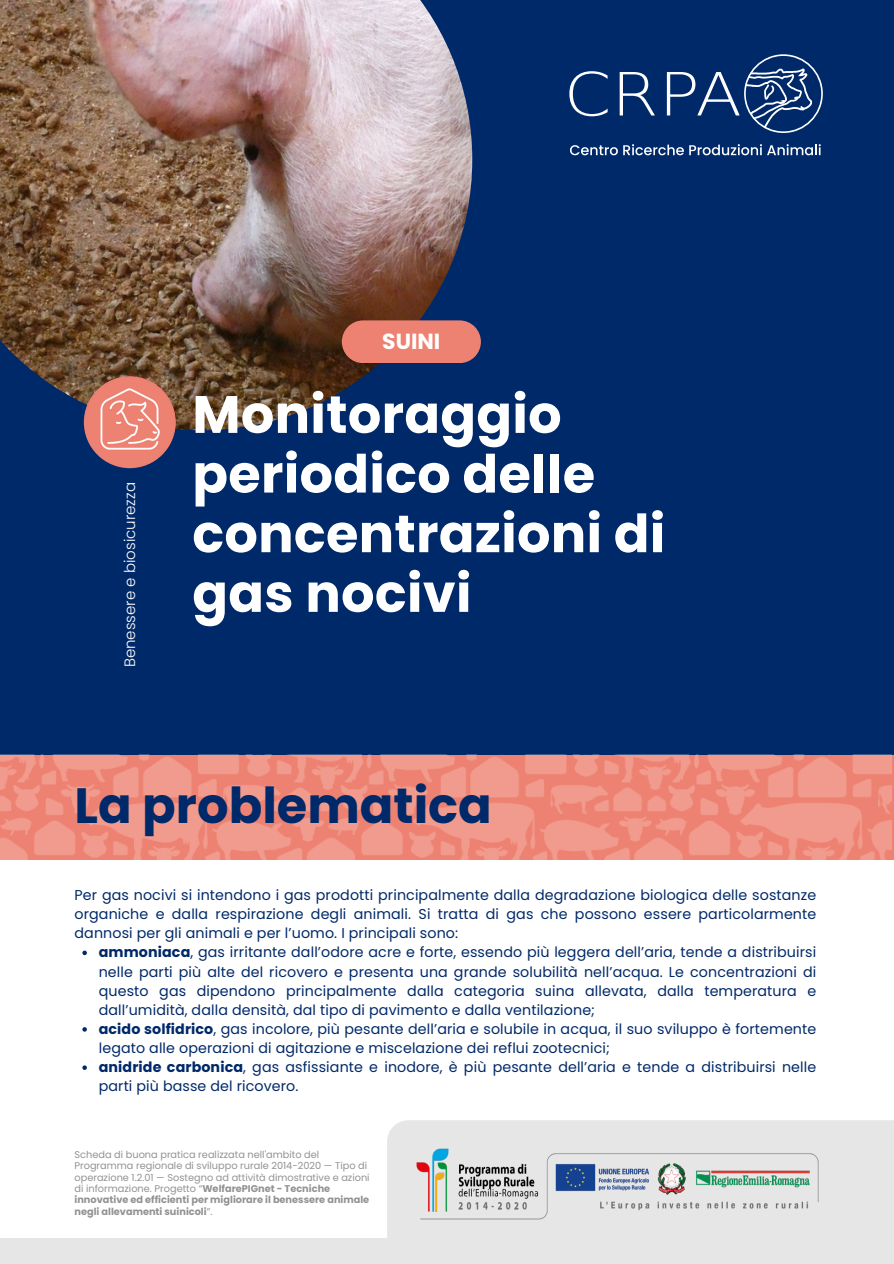
<style>
.page{position:relative;width:894px;height:1264px;background:#fff}
.page>*{position:absolute;margin:0;border:0;box-sizing:border-box;transform-origin:0 0}
.t1{font:700 52.5px/59.7px "Poppins";letter-spacing:.005em;color:#fff}
.t2{font:700 49.5px "Poppins";color:#002969}
.t3{font:700 21.75px "Poppins";color:#fff}
.t4{font:300 15px "Poppins";color:#fff}
.t5{font:14.25px/19.2px "Poppins";letter-spacing:.01em;color:#002969;text-align:justify}
.t6{font:9.75px/11.4px "Poppins";color:#929292}
.s1{font-weight:700}
</style>
<div class="page">
<div style="left:0;top:0;width:893px;height:754px;background:#002969"></div>
<img style="left:0;top:0;width:472px;height:430px">
<img style="left:84px;top:376px;width:92px;height:92px;border-radius:50%">
<svg style="left:569px;top:71px;width:38px;height:45px"></svg>
<svg style="left:619px;top:72px;width:35px;height:43px"></svg>
<svg style="left:666px;top:54px;width:156px;height:79px"></svg>
<svg style="left:570px;top:145px;width:47px;height:10px"></svg>
<svg style="left:623px;top:144px;width:60px;height:11px"></svg>
<svg style="left:689px;top:144px;width:131px;height:11px"></svg>
<img style="left:0;top:754px;width:891px;height:105px">
<div style="left:0;top:1237px;width:893px;height:26px;background:#e6e6e6"></div>
<div style="left:387px;top:1120px;width:506px;height:117px;background:#e6e6e6"></div>
<img style="left:411px;top:1143px;width:412px;height:81px">
<svg style="left:82px;top:950px;width:5px;height:5px"></svg>
<svg style="left:82px;top:1027px;width:5px;height:4px"></svg>
<svg style="left:82px;top:1065px;width:5px;height:4px"></svg>
<svg style="left:342px;top:320px;width:138px;height:43px;background:#df7b6e"></svg>
<p class="t4" style="left:119px;top:667px;width:187px;rotate:-90deg">Benessere e biosicurezza</p>
<p class="t3" style="left:382px;top:326px;width:60px">SUINI</p>
<h2 class="t1" style="left:192px;top:384px;width:474px">Monitoraggio periodico delle concentrazioni di gas nocivi</h2>
<h3 class="t2" style="left:74px;top:770px;width:419px">La problematica</h3>
<h1 class="t5" style="left:74px;top:885px;width:743px">Per gas nocivi si intendono i gas prodotti principalmente dalla degradazione biologica delle sostanze organiche e dalla respirazione degli animali. Si tratta di gas che possono essere particolarmente dannosi per gli animali e per l’uomo. I principali sono:</h1>
<h3 class="t5" style="left:99px;top:942px;width:718px"><span class="s1">ammoniaca</span>, gas irritante dall’odore acre e forte, essendo più leggera dell’aria, tende a distribuirsi nelle parti più alte del ricovero e presenta una grande solubilità nell’acqua. Le concentrazioni di questo gas dipendono principalmente dalla categoria suina allevata, dalla temperatura e dall’umidità, dalla densità, dal tipo di pavimento e dalla ventilazione;</h3>
<p class="t5" style="left:99px;top:1019px;width:718px"><span class="s1">acido solfidrico</span>, gas incolore, più pesante dell’aria e solubile in acqua, il suo sviluppo è fortemente legato alle operazioni di agitazione e miscelazione dei reflui zootecnici;</p>
<h1 class="t5" style="left:99px;top:1057px;width:718px"><span class="s1">anidride carbonica</span>, gas asfissiante e inodore, è più pesante dell’aria e tende a distribuirsi nelle parti più basse del ricovero.</h1>
<p class="t6" style="left:74px;top:1148px;width:296px">Scheda di buona pratica realizzata nell'ambito del Programma regionale di sviluppo rurale 2014-2020 — Tipo di operazione 1.2.01 — Sostegno ad attività dimostrative e azioni di informazione. Progetto “<span class="s1">WelfarePIGnet - Tecniche innovative ed efficienti per migliorare il benessere animale negli allevamenti suinicoli</span>”.</p>
</div>
